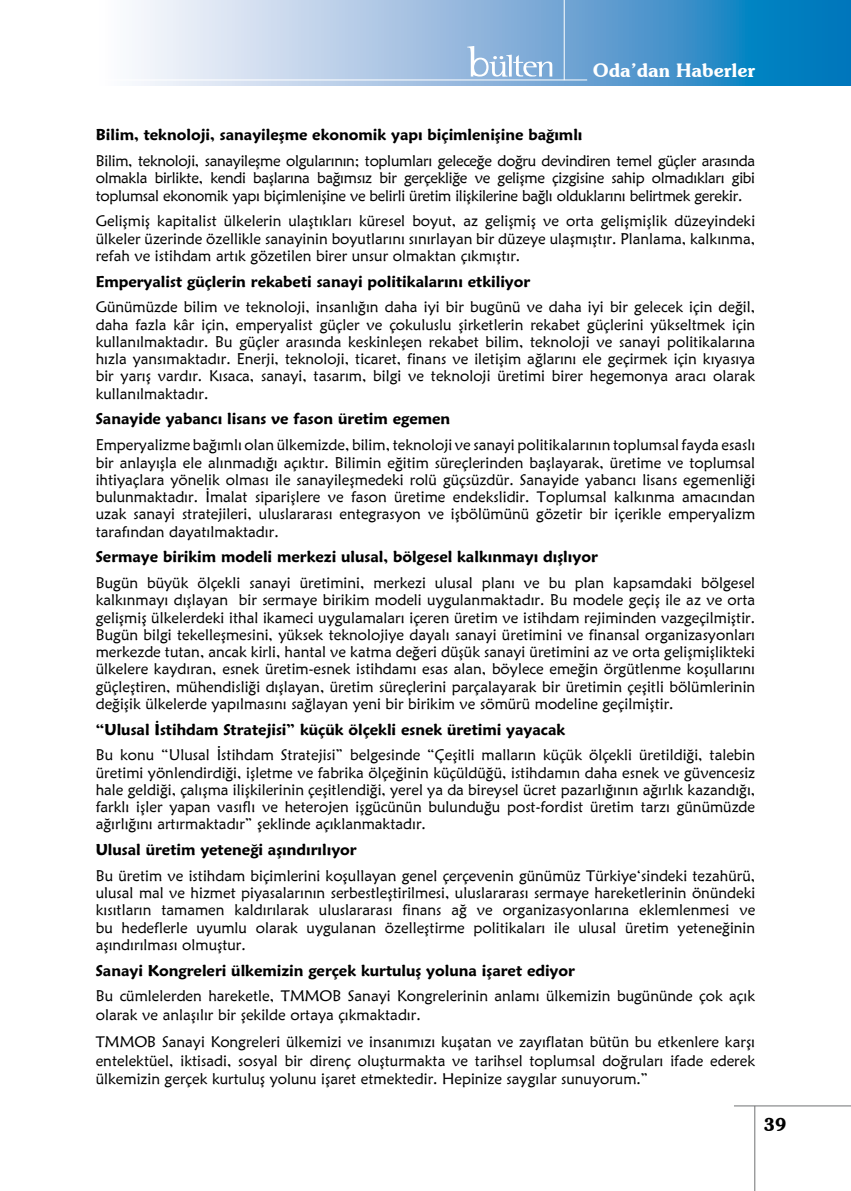
<style>
.page{position:relative;width:851px;height:1191px;background:#fff}
.page>*{position:absolute;margin:0;border:0;box-sizing:border-box;transform-origin:0 0}
.t1{font:600 18.75px "Souvenir IT Cby BT";color:#fff}
.t2{font:600 18px "Souvenir IT Cby BT";color:#000}
.t3{font:15.45px/17.2px "Maiandra GD";color:#000;text-align:justify}
.t4{font:700 15.45px "Maiandra GD Demi";color:#000}
</style>
<div class="page">
<svg style="left:138px;top:0;width:712px;height:85px;background:#7fb3da"></svg>
<hr style="left:733px;top:1105px;width:117px;height:1px;background:#707173">
<hr style="left:754px;top:1106px;width:1px;height:85px;background:#707173">
<hr style="left:96px;top:79px;width:491px;height:1px;background:#fff">
<hr style="left:563px;top:0;width:1px;height:80px;background:#fff">
<svg style="left:467px;top:46px;width:85px;height:31px"></svg>
<p class="t1" style="left:592px;top:58px;width:164px">Oda’dan Haberler</p>
<p class="t4" style="left:96px;top:125px;width:488px">Bilim, teknoloji, sanayileşme ekonomik yapı biçimlenişine bağımlı</p>
<p class="t3" style="left:96px;top:152px;width:661px">Bilim, teknoloji, sanayileşme olgularının; toplumları geleceğe doğru devindiren temel güçler arasında olmakla birlikte, kendi başlarına bağımsız bir gerçekliğe ve gelişme çizgisine sahip olmadıkları gibi toplumsal ekonomik yapı biçimlenişine ve belirli üretim ilişkilerine bağlı olduklarını belirtmek gerekir.</p>
<p class="t3" style="left:96px;top:212px;width:661px">Gelişmiş kapitalist ülkelerin ulaştıkları küresel boyut, az gelişmiş ve orta gelişmişlik düzeyindeki ülkeler üzerinde özellikle sanayinin boyutlarını sınırlayan bir düzeye ulaşmıştır. Planlama, kalkınma, refah ve istihdam artık gözetilen birer unsur olmaktan çıkmıştır.</p>
<p class="t4" style="left:96px;top:272px;width:436px">Emperyalist güçlerin rekabeti sanayi politikalarını etkiliyor</p>
<p class="t3" style="left:96px;top:298px;width:661px">Günümüzde bilim ve teknoloji, insanlığın daha iyi bir bugünü ve daha iyi bir gelecek için değil, daha fazla kâr için, emperyalist güçler ve çokuluslu şirketlerin rekabet güçlerini yükseltmek için kullanılmaktadır. Bu güçler arasında keskinleşen rekabet bilim, teknoloji ve sanayi politikalarına hızla yansımaktadır. Enerji, teknoloji, ticaret, finans ve iletişim ağlarını ele geçirmek için kıyasıya bir yarış vardır. Kısaca, sanayi, tasarım, bilgi ve teknoloji üretimi birer hegemonya aracı olarak kullanılmaktadır.</p>
<p class="t4" style="left:96px;top:409px;width:356px">Sanayide yabancı lisans ve fason üretim egemen</p>
<p class="t3" style="left:96px;top:436px;width:661px">Emperyalizme bağımlı olan ülkemizde, bilim, teknoloji ve sanayi politikalarının toplumsal fayda esaslı bir anlayışla ele alınmadığı açıktır. Bilimin eğitim süreçlerinden başlayarak, üretime ve toplumsal ihtiyaçlara yönelik olması ile sanayileşmedeki rolü güçsüzdür. Sanayide yabancı lisans egemenliği bulunmaktadır. İmalat siparişlere ve fason üretime endekslidir. Toplumsal kalkınma amacından uzak sanayi stratejileri, uluslararası entegrasyon ve işbölümünü gözetir bir içerikle emperyalizm tarafından dayatılmaktadır.</p>
<p class="t4" style="left:96px;top:547px;width:503px">Sermaye birikim modeli merkezi ulusal, bölgesel kalkınmayı dışlıyor</p>
<p class="t3" style="left:96px;top:574px;width:661px">Bugün büyük ölçekli sanayi üretimini, merkezi ulusal planı ve bu plan kapsamdaki bölgesel kalkınmayı dışlayan bir sermaye birikim modeli uygulanmaktadır. Bu modele geçiş ile az ve orta gelişmiş ülkelerdeki ithal ikameci uygulamaları içeren üretim ve istihdam rejiminden vazgeçilmiştir.<br>Bugün bilgi tekelleşmesini, yüksek teknolojiye dayalı sanayi üretimini ve finansal organizasyonları merkezde tutan, ancak kirli, hantal ve katma değeri düşük sanayi üretimini az ve orta gelişmişlikteki ülkelere kaydıran, esnek üretim-esnek istihdamı esas alan, böylece emeğin örgütlenme koşullarını güçleştiren, mühendisliği dışlayan, üretim süreçlerini parçalayarak bir üretimin çeşitli bölümlerinin değişik ülkelerde yapılmasını sağlayan yeni bir birikim ve sömürü modeline geçilmiştir.</p>
<p class="t4" style="left:96px;top:719px;width:471px">“Ulusal İstihdam Stratejisi” küçük ölçekli esnek üretimi yayacak</p>
<p class="t3" style="left:96px;top:746px;width:661px">Bu konu “Ulusal İstihdam Stratejisi” belgesinde “Çeşitli malların küçük ölçekli üretildiği, talebin üretimi yönlendirdiği, işletme ve fabrika ölçeğinin küçüldüğü, istihdamın daha esnek ve güvencesiz hale geldiği, çalışma ilişkilerinin çeşitlendiği, yerel ya da bireysel ücret pazarlığının ağırlık kazandığı, farklı işler yapan vasıflı ve heterojen işgücünün bulunduğu post-fordist üretim tarzı günümüzde ağırlığını artırmaktadır” şeklinde açıklanmaktadır.</p>
<p class="t4" style="left:96px;top:840px;width:262px">Ulusal üretim yeteneği aşındırılıyor</p>
<p class="t3" style="left:96px;top:866px;width:661px">Bu üretim ve istihdam biçimlerini koşullayan genel çerçevenin günümüz Türkiye‘sindeki tezahürü, ulusal mal ve hizmet piyasalarının serbestleştirilmesi, uluslararası sermaye hareketlerinin önündeki kısıtların tamamen kaldırılarak uluslararası finans ağ ve organizasyonlarına eklemlenmesi ve bu hedeflerle uyumlu olarak uygulanan özelleştirme politikaları ile ulusal üretim yeteneğinin aşındırılması olmuştur.</p>
<p class="t4" style="left:96px;top:960px;width:480px">Sanayi Kongreleri ülkemizin gerçek kurtuluş yoluna işaret ediyor</p>
<p class="t3" style="left:96px;top:986px;width:660px;line-height:18.6px">Bu cümlelerden hareketle, TMMOB Sanayi Kongrelerinin anlamı ülkemizin bugününde çok açık olarak ve anlaşılır bir şekilde ortaya çıkmaktadır.</p>
<p class="t3" style="left:96px;top:1032px;width:661px;line-height:18.6px">TMMOB Sanayi Kongreleri ülkemizi ve insanımızı kuşatan ve zayıflatan bütün bu etkenlere karşı entelektüel, iktisadi, sosyal bir direnç oluşturmakta ve tarihsel toplumsal doğruları ifade ederek ülkemizin gerçek kurtuluş yolunu işaret etmektedir. Hepinize saygılar sunuyorum.”</p>
<p class="t2" style="left:763px;top:1113px;width:24px">39</p>
</div>
